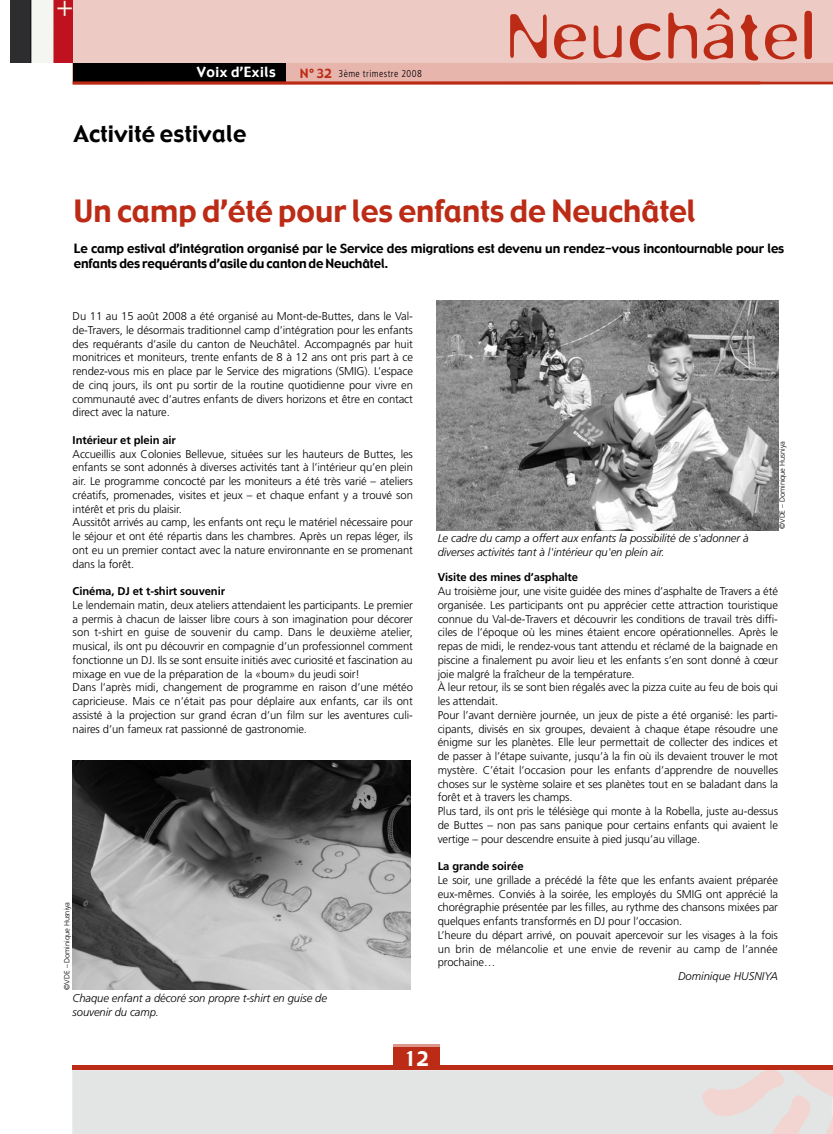
<style>
.page{position:relative;width:833px;height:1134px;background:#fff}
.page>*{position:absolute;margin:0;border:0;box-sizing:border-box;transform-origin:0 0}
.t1{font:75px "Ikebana";letter-spacing:.05em;color:#bc2b16}
.t2{font:30px "Gadget";color:#bc2b16}
.t3{font:22.5px "Gadget";letter-spacing:.015em;color:#000}
.t4{font:20px "Gadget";color:#fff}
.t5{font:13.75px "Gadget";letter-spacing:.04em;color:#fff}
.t6{font:12.5px/15px "Gadget";letter-spacing:-.01em;color:#000}
.t7{font:300 11.25px/13.8px "Frutiger";letter-spacing:-.01em;color:#000}
.t8{font:italic 300 11.25px/13.5px "Frutiger";letter-spacing:-.01em;color:#000}
.t9{font:700 11.25px "Frutiger";letter-spacing:-.01em;color:#000}
.t10{font:300 condensed 10px "Frutiger";letter-spacing:.04em;color:#000}
.t11{font:300 7.5px "Frutiger";letter-spacing:-.01em;color:#000}
.s1{font-family:"Gadget";font-weight:400;font-stretch:normal;font-size:12.5px;color:#bc2b16}
</style>
<div class="page">
<div style="left:73px;top:0;width:760px;height:64px;background:#eecac5"></div>
<div style="left:72px;top:1069px;width:629px;height:65px;background:#e3e4e4"></div>
<div style="left:73px;top:64px;width:760px;height:18px;background:#e8b5ad"></div>
<div style="left:73px;top:64px;width:212px;height:19px;background:#000"></div>
<div style="left:73px;top:1065px;width:760px;height:5px;background:#bc2b16"></div>
<div style="left:393px;top:1044px;width:46px;height:26px;background:#bc2b16"></div>
<hr style="left:393px;top:1044px;width:46px;height:3px;background:#de958a">
<hr style="left:73px;top:82px;width:760px;height:2px;background:#bc2b16">
<img style="left:10px;top:0;width:63px;height:63px">
<svg style="left:701px;top:1070px;width:132px;height:64px;background:#e8dedc"></svg>
<img style="left:437px;top:300px;width:341px;height:231px">
<img style="left:73px;top:761px;width:338px;height:228px">
<p class="t5" style="left:197px;top:63px;width:80px">Voix d’Exils</p>
<p class="t10" style="left:300px;top:68px;width:124px"><span class="s1">N° 32</span> 3ème trimestre 2008</p>
<h3 class="t3" style="left:74px;top:119px;width:174px">Activité estivale</h3>
<h1 class="t1" style="left:507px;top:-6px;width:309px">Neuchâtel</h1>
<h2 class="t2" style="left:74px;top:191px;width:623px">Un camp d’été pour les enfants de Neuchâtel</h2>
<p class="t6" style="left:74px;top:241px;width:712px">Le camp estival d’intégration organisé par le Service des migrations est devenu un rendez-vous incontournable pour les enfants des requérants d’asile du canton de Neuchâtel.</p>
<p class="t7" style="left:73px;top:309px;width:342px;text-align:justify">Du 11 au 15 août 2008 a été organisé au Mont-de-Buttes, dans le Val&shy;de-Travers, le désormais traditionnel camp d’intégration pour les enfants des requérants d’asile du canton de Neuchâtel. Accompagnés par huit monitrices et moniteurs, trente enfants de 8 à 12 ans ont pris part à ce rendez-vous mis en place par le Service des migrations (SMIG). L’espace de cinq jours, ils ont pu sortir de la routine quotidienne pour vivre en communauté avec d’autres enfants de divers horizons et être en contact direct avec la nature.</p>
<p class="t9" style="left:73px;top:433px;width:105px">Intérieur et plein air</p>
<p class="t7" style="left:73px;top:447px;width:342px">Accueillis aux Colonies Bellevue, situées sur les hauteurs de Buttes, les enfants se sont adonnés à diverses activités tant à l’intérieur qu’en plein air. Le programme concocté par les moniteurs a été très varié – ateliers créatifs, promenades, visites et jeux – et chaque enfant y a trouvé son intérêt et pris du plaisir.<br>Aussitôt arrivés au camp, les enfants ont reçu le matériel nécessaire pour le séjour et ont été répartis dans les chambres. Après un repas léger, ils ont eu un premier contact avec la nature environnante en se promenant dans la forêt.</p>
<p class="t9" style="left:73px;top:584px;width:154px">Cinéma, DJ et t-shirt souvenir</p>
<p class="t7" style="left:73px;top:598px;width:342px">Le lendemain matin, deux ateliers attendaient les participants. Le premier a permis à chacun de laisser libre cours à son imagination pour décorer son t-shirt en guise de souvenir du camp. Dans le deuxième atelier, musical, ils ont pu découvrir en compagnie d’un professionnel comment fonctionne un DJ. Ils se sont ensuite initiés avec curiosité et fascination au mixage en vue de la préparation de la «boum» du jeudi soir!<br>Dans l’après midi, changement de programme en raison d’une météo capricieuse. Mais ce n’était pas pour déplaire aux enfants, car ils ont assisté à la projection sur grand écran d’un film sur les aventures culi&shy;naires d’un fameux rat passionné de gastronomie.</p>
<p class="t11" style="left:63px;top:989px;width:89px;rotate:-90deg">©VDE – Dominique Husniya</p>
<p class="t8" style="left:73px;top:992px;width:256px">Chaque enfant a décoré son propre t-shirt en guise de souvenir du camp.</p>
<p class="t8" style="left:438px;top:531px;width:312px">Le cadre du camp a offert aux enfants la possibilité de s'adonner à diverses activités tant à l'intérieur qu'en plein air.</p>
<p class="t11" style="left:778px;top:529px;width:89px;rotate:-90deg">©VDE – Dominique Husniya</p>
<p class="t9" style="left:438px;top:571px;width:142px">Visite des mines d’asphalte</p>
<p class="t7" style="left:438px;top:584px;width:342px">Au troisième jour, une visite guidée des mines d’asphalte de Travers a été organisée. Les participants ont pu apprécier cette attraction touristique connue du Val-de-Travers et découvrir les conditions de travail très diffi&shy;ciles de l’époque où les mines étaient encore opérationnelles. Après le repas de midi, le rendez-vous tant attendu et réclamé de la baignade en piscine a finalement pu avoir lieu et les enfants s’en sont donné à cœur joie malgré la fraîcheur de la température.<br>À leur retour, ils se sont bien régalés avec la pizza cuite au feu de bois qui les attendait.<br>Pour l’avant dernière journée, un jeux de piste a été organisé: les parti&shy;cipants, divisés en six groupes, devaient à chaque étape résoudre une énigme sur les planètes. Elle leur permettait de collecter des indices et de passer à l’étape suivante, jusqu’à la fin où ils devaient trouver le mot mystère. C’était l’occasion pour les enfants d’apprendre de nouvelles choses sur le système solaire et ses planètes tout en se baladant dans la forêt et à travers les champs.<br>Plus tard, ils ont pris le télésiège qui monte à la Robella, juste au-dessus de Buttes – non pas sans panique pour certains enfants qui avaient le vertige – pour descendre ensuite à pied jusqu’au village.</p>
<p class="t9" style="left:438px;top:859px;width:87px">La grande soirée</p>
<p class="t7" style="left:438px;top:873px;width:342px">Le soir, une grillade a précédé la fête que les enfants avaient préparée eux-mêmes. Conviés à la soirée, les employés du SMIG ont apprécié la chorégraphie présentée par les filles, au rythme des chansons mixées par quelques enfants transformés en DJ pour l’occasion.<br>L’heure du départ arrivé, on pouvait apercevoir sur les visages à la fois un brin de mélancolie et une envie de revenir au camp de l’année prochaine…</p>
<p class="t8" style="left:678px;top:969px;width:101px">Dominique HUSNIYA</p>
<h3 class="t4" style="left:404px;top:1046px;width:26px">12</h3>
</div>
